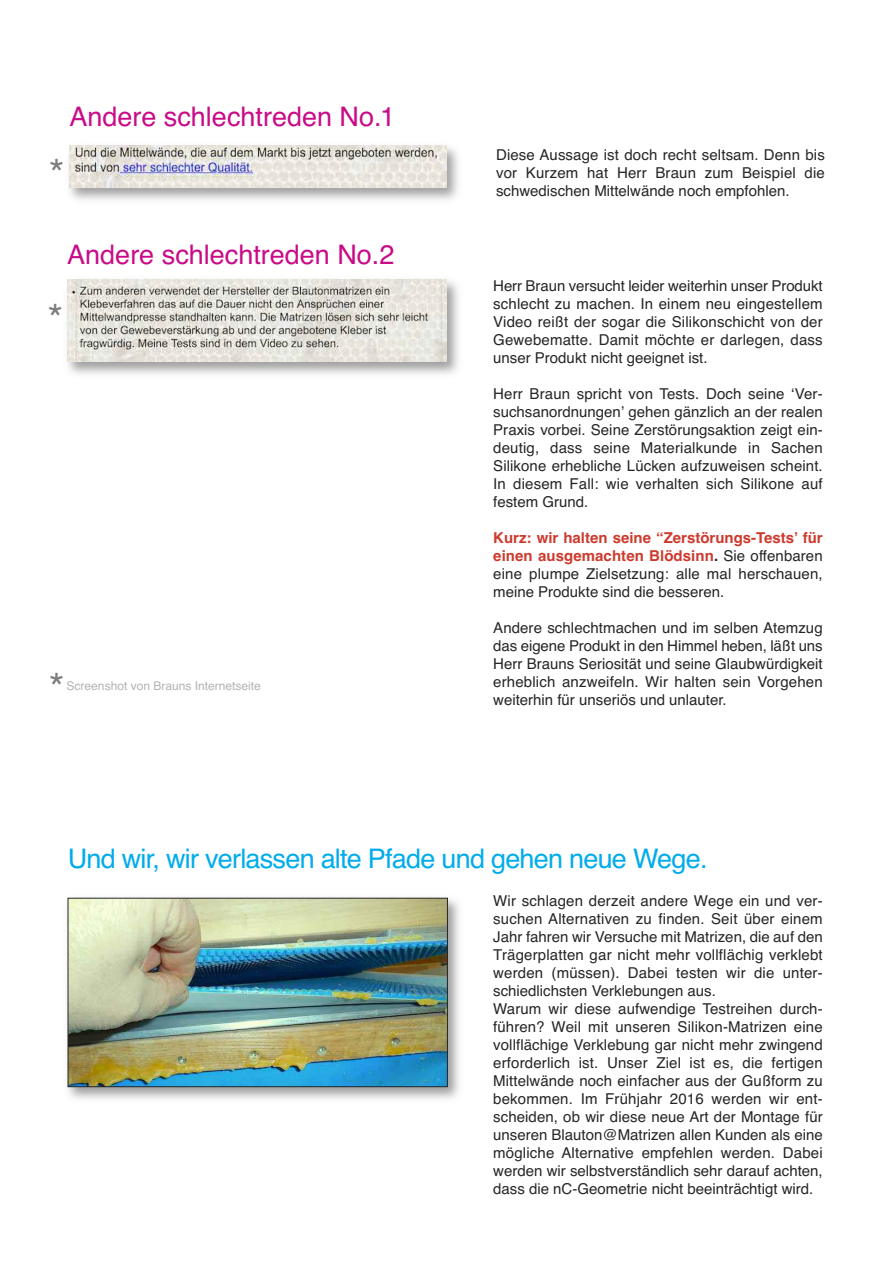
<style>
.page{position:relative;width:893px;height:1263px;background:#fff}
.page>*{position:absolute;margin:0;border:0;box-sizing:border-box;transform-origin:0 0}
.t1{font:40.65px "Helvetica";color:#7f7e7f}
.t2{font:27px "Helvetica";color:#c90b88}
.t3{font:27px "Helvetica";letter-spacing:-.03em;color:#00acec}
.t4{font:15px/18px "Helvetica";letter-spacing:.005em;color:#272526;text-align:justify}
.t5{font:12px "Helvetica";color:#b3b3b3}
.s1{font-weight:700;color:#cd3b2e}
.s2{font-weight:700}
</style>
<div class="page">
<img style="left:68px;top:279px;width:391px;height:95px">
<img style="left:67px;top:279px;width:379px;height:83px">
<img style="left:67px;top:897px;width:392px;height:202px">
<img style="left:70px;top:900px;width:376px;height:185px">
<div style="left:68px;top:898px;width:380px;height:189px;border:1px solid #272526"></div>
<img style="left:69px;top:145px;width:389px;height:55px">
<img style="left:69px;top:145px;width:377px;height:42px">
<h2 class="t2" style="left:69px;top:101px;width:327px">Andere schlechtreden No.1</h2>
<h1 class="t1" style="left:49px;top:151px;width:17px">*</h1>
<h2 class="t2" style="left:67px;top:239px;width:329px">Andere schlechtreden No.2</h2>
<h1 class="t1" style="left:47px;top:295px;width:17px">*</h1>
<h1 class="t1" style="left:49px;top:664px;width:17px">*</h1>
<p class="t5" style="left:67px;top:679px;width:196px">Screenshot von Brauns Internetseite</p>
<p class="t4" style="left:496px;top:145px;width:330px">Diese Aussage ist doch recht seltsam. Denn bis vor Kurzem hat Herr Braun zum Beispiel die</p>
<p class="t4" style="left:496px;top:181px;width:295px">schwedischen Mittelwände noch empfohlen.</p>
<p class="t4" style="left:493px;top:276px;width:331px">Herr Braun versucht leider weiterhin unser Produkt schlecht zu machen. In einem neu eingestellem Video reißt der sogar die Silikonschicht von der Gewebematte. Damit möchte er darlegen, dass unser Produkt nicht geeignet ist.</p>
<p class="t4" style="left:493px;top:384px;width:331px">Herr Braun spricht von Tests. Doch seine ‘Ver&shy;suchsanordnungen’ gehen gänzlich an der realen Praxis vorbei. Seine Zerstörungsaktion zeigt ein&shy;deutig, dass seine Materialkunde in Sachen Silikone erhebliche Lücken aufzuweisen scheint.<br>In diesem Fall: wie verhalten sich Silikone auf festem Grund.</p>
<p class="t4" style="left:493px;top:528px;width:331px"><span class="s1">Kurz: wir halten seine “Zerstörungs-Tests’ für einen ausgemachten Blödsinn</span><span class="s2">.</span> Sie offenbaren eine plumpe Zielsetzung: alle mal herschauen, meine Produkte sind die besseren.</p>
<p class="t4" style="left:493px;top:618px;width:331px">Andere schlechtmachen und im selben Atemzug das eigene Produkt in den Himmel heben, läßt uns Herr Brauns Seriosität und seine Glaubwürdigkeit erheblich anzweifeln. Wir halten sein Vorgehen weiterhin für unseriös und unlauter.</p>
<h2 class="t3" style="left:68px;top:843px;width:641px">Und wir, wir verlassen alte Pfade und gehen neue Wege.</h2>
<p class="t4" style="left:493px;top:892px;width:331px;text-align:left">Wir schlagen derzeit andere Wege ein und ver&shy;suchen Alternativen zu finden. Seit über einem Jahr fahren wir Versuche mit Matrizen, die auf den Trägerplatten gar nicht mehr vollflächig verklebt werden (müssen). Dabei testen wir die unter&shy;schiedlichsten Verklebungen aus.<br>Warum wir diese aufwendige Testreihen durch&shy;führen? Weil mit unseren Silikon-Matrizen eine vollflächige Verklebung gar nicht mehr zwingend erforderlich ist. Unser Ziel ist es, die fertigen Mittelwände noch einfacher aus der Gußform zu bekommen. Im Frühjahr 2016 werden wir ent&shy;scheiden, ob wir diese neue Art der Montage für unseren Blauton@Matrizen allen Kunden als eine mögliche Alternative empfehlen werden. Dabei werden wir selbstverständlich sehr darauf achten, dass die nC-Geometrie nicht beeinträchtigt wird.</p>
</div>
